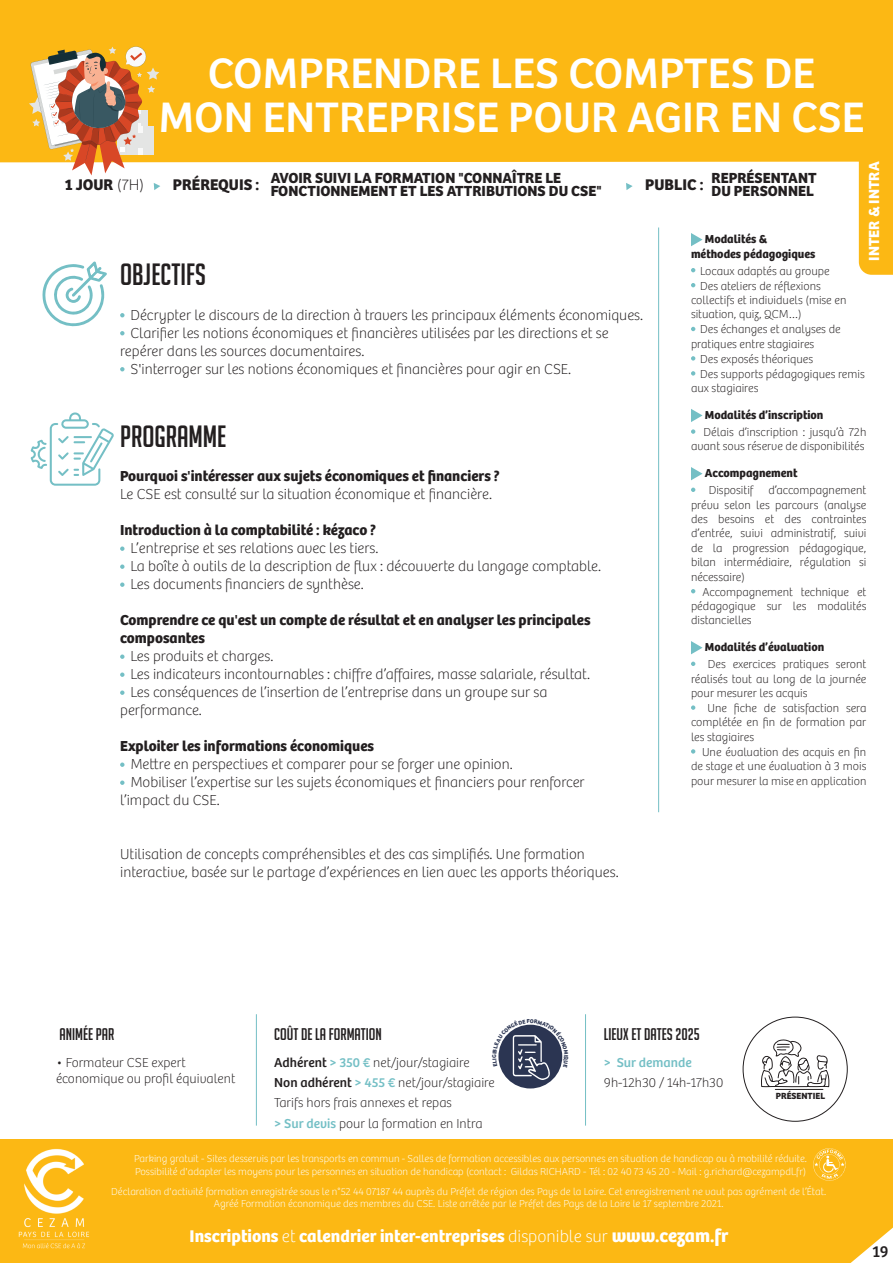
<style>
.page{position:relative;width:893px;height:1263px;background:#fff}
.page>*{position:absolute;margin:0;border:0;box-sizing:border-box;transform-origin:0 0}
.t1{font:44.25px/44.1px "Bree";color:#fff;text-align:center}
.t2{font:30px "Big Noodle Titling";color:#231f20}
.t3{font:700 17.55px "Bree";color:#fff}
.t4{font:16.5px "Big Noodle Titling";color:#231f20}
.t5{font:16.5px "Bree";color:#231f20}
.t6{font:700 16.05px "Bree";color:#231f20}
.t7{font:700 15.15px/12.8px "Bree";color:#231f20}
.t8{font:700 15.15px "Bree";color:#fff}
.t9{font:100 15px/18px "Bree";color:#231f20}
.t10{font:700 15px/18px "Bree";color:#231f20}
.t11{font:100 13.5px/20.4px "Bree";color:#231f20}
.t12{font:13.5px "Bree";color:#74bfc5}
.t13{font:100 12px/14.4px "Bree";color:#231f20;text-align:justify}
.t14{font:700 12px/14.4px "Bree";color:#231f20}
.t15{font:100 10.5px/12.6px "Bree";color:#fff;text-align:center}
.t16{font:700 9.3px "Bree";color:#231f20}
.t17{font:700 5.85px "Bree";color:#2b3552}
.s1{font-weight:100}
.s2{font-size:16.05px}
.s3{font-weight:400}
.s4{font-weight:400;color:#74bfc5}
.s5{font-size:18.75px}
</style>
<div class="page">
<div style="left:0;top:1139px;width:893px;height:124px;background:#fcb814"></div>
<svg style="left:813px;top:1148px;width:33px;height:33px"></svg>
<div style="left:0;top:0;width:893px;height:170px;background:#fcb814"></div>
<img style="left:18px;top:1148px;width:72px;height:101px">
<svg style="left:850px;top:1227px;width:43px;height:36px"></svg>
<svg style="left:120px;top:546px;width:5px;height:5px"></svg>
<svg style="left:120px;top:564px;width:5px;height:5px"></svg>
<svg style="left:120px;top:582px;width:5px;height:5px"></svg>
<svg style="left:120px;top:654px;width:5px;height:5px"></svg>
<svg style="left:120px;top:672px;width:5px;height:5px"></svg>
<svg style="left:120px;top:690px;width:5px;height:5px"></svg>
<svg style="left:120px;top:762px;width:5px;height:5px"></svg>
<svg style="left:120px;top:780px;width:5px;height:5px"></svg>
<svg style="left:120px;top:367px;width:5px;height:4px"></svg>
<hr style="left:256px;top:1014px;width:1px;height:111px;background:#74bfc5">
<hr style="left:585px;top:1014px;width:1px;height:111px;background:#74bfc5">
<svg style="left:30px;top:412px;width:84px;height:74px"></svg>
<hr style="left:658px;top:227px;width:1px;height:585px;background:#74bfc5">
<svg style="left:691px;top:356px;width:4px;height:5px"></svg>
<svg style="left:691px;top:371px;width:4px;height:5px"></svg>
<svg style="left:691px;top:409px;width:11px;height:13px"></svg>
<svg style="left:691px;top:429px;width:4px;height:5px"></svg>
<svg style="left:691px;top:467px;width:11px;height:13px"></svg>
<svg style="left:691px;top:488px;width:4px;height:4px"></svg>
<svg style="left:691px;top:589px;width:4px;height:4px"></svg>
<svg style="left:691px;top:641px;width:11px;height:13px"></svg>
<svg style="left:691px;top:662px;width:4px;height:4px"></svg>
<svg style="left:691px;top:705px;width:4px;height:5px"></svg>
<svg style="left:691px;top:749px;width:4px;height:5px"></svg>
<svg style="left:0;top:46px;width:893px;height:289px"></svg>
<svg style="left:761px;top:1039px;width:68px;height:51px"></svg>
<svg style="left:498px;top:1024px;width:65px;height:65px"></svg>
<h1 class="t1" style="left:159px;top:48px;width:707px">COMPRENDRE LES COMPTES DE<br>MON ENTREPRISE POUR AGIR EN CSE</h1>
<p class="t8" style="left:862px;top:261px;width:101px;rotate:-90deg">INTER &amp; INTRA</p>
<p class="t6" style="left:65px;top:172px;width:81px">1 JOUR <span class="s1">(7H)</span></p>
<p class="t7" style="left:271px;top:170px;width:333px;text-indent:-98px"><span class="s2">PRÉREQUIS :</span> AVOIR SUIVI LA FORMATION "CONNAÎTRE LE<br>FONCTIONNEMENT ET LES ATTRIBUTIONS DU CSE"</p>
<p class="t7" style="left:645px;top:170px;width:173px;text-align:right"><span class="s2">PUBLIC :</span> REPRÉSENTANT<br>DU PERSONNEL</p>
<p class="t14" style="left:691px;top:231px;width:126px;text-indent:14px">Modalités &amp; méthodes pédagogiques</p>
<p class="t13" style="left:700px;top:263px;width:131px">Locaux adaptés au groupe</p>
<p class="t13" style="left:700px;top:278px;width:122px">Des ateliers de réflexions</p>
<p class="t13" style="left:691px;top:292px;width:157px">collectifs et individuels (mise en</p>
<p class="t13" style="left:691px;top:306px;width:112px">situation, quiz, QCM…)</p>
<p class="t13" style="left:700px;top:321px;width:142px">Des échanges et analyses de</p>
<p class="t13" style="left:691px;top:336px;width:125px">pratiques entre stagiaires</p>
<p class="t13" style="left:700px;top:351px;width:115px">Des exposés théoriques</p>
<p class="t13" style="left:700px;top:366px;width:166px">Des supports pédagogiques remis</p>
<p class="t13" style="left:691px;top:380px;width:69px">aux stagiaires</p>
<p class="t14" style="left:705px;top:407px;width:120px">Modalités d’inscription</p>
<p class="t13" style="left:691px;top:424px;width:177px;text-align:right">Délais d’inscription : jusqu’à 72h avant sous réserve de disponibilités</p>
<p class="t14" style="left:705px;top:465px;width:94px">Accompagnement</p>
<p class="t13" style="left:691px;top:482px;width:177px;text-indent:18px">Dispositif d’accompagnement prévu selon les parcours (analyse des besoins et des contraintes d’entrée, suivi administratif, suivi de la progression pédagogique, bilan intermédiaire, régulation si nécessaire)</p>
<p class="t13" style="left:691px;top:584px;width:177px;text-indent:11px">Accompagnement technique et pédagogique sur les modalités distancielles</p>
<p class="t14" style="left:705px;top:639px;width:121px">Modalités d’évaluation</p>
<p class="t13" style="left:691px;top:656px;width:177px;text-indent:17px">Des exercices pratiques seront réalisés tout au long de la journée pour mesurer les acquis</p>
<p class="t13" style="left:691px;top:700px;width:177px;text-indent:16px">Une fiche de satisfaction sera complétée en fin de formation par les stagiaires</p>
<p class="t13" style="left:691px;top:744px;width:177px;text-indent:11px">Une évaluation des acquis en fin de stage et une évaluation à 3 mois pour mesurer la mise en application</p>
<h2 class="t2" style="left:120px;top:259px;width:87px">OBJECTIFS</h2>
<p class="t9" style="left:130px;top:305px;width:514px">Décrypter le discours de la direction à travers les principaux éléments économiques.</p>
<p class="t9" style="left:130px;top:323px;width:480px">Clarifier les notions économiques et financières utilisées par les directions et se</p>
<p class="t9" style="left:120px;top:341px;width:246px">repérer dans les sources documentaires.</p>
<p class="t9" style="left:130px;top:359px;width:442px">S'interroger sur les notions économiques et financières pour agir en CSE.</p>
<h2 class="t2" style="left:120px;top:420px;width:108px">PROGRAMME</h2>
<p class="t10" style="left:120px;top:466px;width:381px">Pourquoi s'intéresser aux sujets économiques et financiers ?</p>
<p class="t9" style="left:120px;top:484px;width:373px">Le CSE est consulté sur la situation économique et financière.</p>
<p class="t10" style="left:120px;top:520px;width:258px">Introduction à la comptabilité : kézaco ?</p>
<p class="t9" style="left:130px;top:538px;width:472px">L’entreprise et ses relations avec les tiers.<br>La boîte à outils de la description de flux : découverte du langage comptable.<br>Les documents financiers de synthèse.</p>
<p class="t10" style="left:120px;top:610px;width:472px">Comprendre ce qu'est un compte de résultat et en analyser les principales composantes</p>
<p class="t9" style="left:130px;top:646px;width:145px">Les produits et charges.</p>
<p class="t9" style="left:130px;top:664px;width:461px">Les indicateurs incontournables : chiffre d’affaires, masse salariale, résultat.</p>
<p class="t9" style="left:130px;top:682px;width:419px">Les conséquences de l’insertion de l’entreprise dans un groupe sur sa</p>
<p class="t9" style="left:120px;top:700px;width:83px">performance.</p>
<p class="t10" style="left:120px;top:736px;width:255px">Exploiter les informations économiques</p>
<p class="t9" style="left:130px;top:754px;width:384px">Mettre en perspectives et comparer pour se forger une opinion.</p>
<p class="t9" style="left:130px;top:772px;width:456px">Mobiliser l’expertise sur les sujets économiques et financiers pour renforcer</p>
<p class="t9" style="left:120px;top:790px;width:101px">l’impact du CSE.</p>
<p class="t9" style="left:120px;top:844px;width:500px">Utilisation de concepts compréhensibles et des cas simplifiés. Une formation interactive, basée sur le partage d’expériences en lien avec les apports théoriques.</p>
<p class="t4" style="left:59px;top:1025px;width:57px">ANIMÉE PAR</p>
<p class="t11" style="left:56px;top:1053px;width:181px;line-height:16.2px">• Formateur CSE expert économique ou profil équivalent</p>
<p class="t4" style="left:274px;top:1025px;width:109px">COÛT DE LA FORMATION</p>
<p class="t17" style="left:490px;top:1058px;width:5px;rotate:-90deg">G</p>
<p class="t11" style="left:274px;top:1051px;width:222px"><span class="s3">Adhérent</span> <span class="s4">&gt; 350 €</span> net/jour/stagiaire <span class="s3">Non adhérent</span> <span class="s4">&gt; 455 €</span> net/jour/stagiaire Tarifs hors frais annexes et repas<br><span class="s4">&gt; Sur devis</span> pour la formation en Intra</p>
<p class="t4" style="left:604px;top:1025px;width:98px">LIEUX ET DATES 2025</p>
<p class="t12" style="left:604px;top:1052px;width:90px">&gt; Sur demande</p>
<p class="t11" style="left:604px;top:1072px;width:121px">9h-12h30 / 14h-17h30</p>
<p class="t16" style="left:776px;top:1088px;width:51px">PRÉSENTIEL</p>
<p class="t15" style="left:134px;top:1151px;width:674px;text-align:left">Parking gratuit - Sites desservis par les transports en commun - Salles de formation accessibles aux personnes en situation de handicap ou à mobilité réduite.<br>Possibilité d'adapter les moyens pour les personnes en situation de handicap (contact : Gildas RICHARD - Tél : 02 40 73 45 20 - Mail : g.richard@cezampdl.fr)</p>
<p class="t15" style="left:111px;top:1184px;width:716px">Déclaration d'activité formation enregistrée sous le n°52 44 07187 44 auprès du Préfet de région des Pays de la Loire. Cet enregistrement ne vaut pas agrément de l’État.<br>Agréé Formation économique des membres du CSE. Liste arrêtée par le Préfet des Pays de la Loire le 17 septembre 2021.</p>
<p class="t3" style="left:190px;top:1222px;width:540px">Inscriptions <span class="s1">et</span> calendrier inter-entreprises <span class="s1">disponible sur</span> <span class="s5">www.cezam.fr</span></p>
<p class="t5" style="left:873px;top:1239px;width:18px">19</p>
</div>
